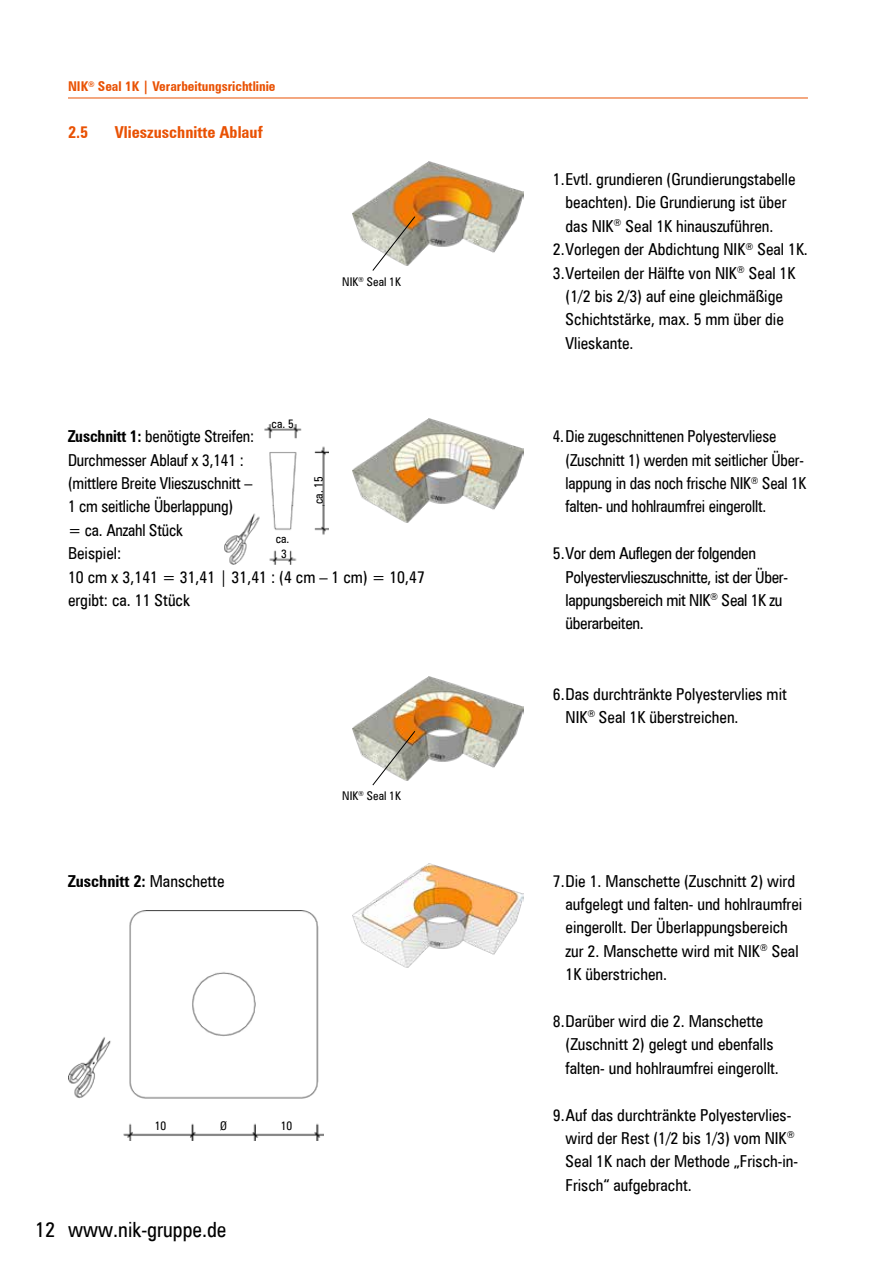
<style>
.page{position:relative;width:893px;height:1263px;background:#fff}
.page>*{position:absolute;margin:0;border:0;box-sizing:border-box;transform-origin:0 0}
.t1{font:condensed 21px "Zurich BT";color:#000}
.t2{font:condensed 16.5px/23.4px "Zurich BT";color:#000}
.t3{font:condensed 16.5px/23.4px "Zurich BT";letter-spacing:-.02em;color:#000}
.t4{font:700 condensed 16.5px "Zurich BT";color:#e95103}
.t5{font:700 condensed 16.5px "Zurich BT";color:#000}
.t6{font:700 condensed 13.5px "Zurich BT";color:#e95103}
.t7{font:condensed 12px/14.4px "Zurich BT";color:#000;text-align:center}
.s1{font-weight:700}
.s2{font-weight:400}
</style>
<div class="page">
<hr style="left:68px;top:98px;width:740px;height:1px;background:#e95103">
<img style="left:353px;top:419px;width:170px;height:104px">
<img style="left:353px;top:162px;width:170px;height:96px">
<svg style="left:372px;top:216px;width:44px;height:55px"></svg>
<img style="left:264px;top:424px;width:65px;height:140px">
<img style="left:224px;top:513px;width:36px;height:51px">
<img style="left:353px;top:676px;width:170px;height:97px">
<svg style="left:372px;top:730px;width:44px;height:56px"></svg>
<img style="left:68px;top:910px;width:255px;height:230px">
<img style="left:353px;top:863px;width:170px;height:104px">
<p class="t6" style="left:68px;top:78px;width:209px">NIK<sup>®</sup> Seal 1K | Verarbeitungsrichtlinie</p>
<p class="t4" style="left:68px;top:122px;width:22px">2.5</p>
<p class="t4" style="left:115px;top:122px;width:149px">Vlieszuschnitte Ablauf</p>
<p class="t7" style="left:342px;top:274px;width:60px">NIK<sup>®</sup> Seal 1K</p>
<p class="t7" style="left:272px;top:416px;width:24px">ca. 5</p>
<p class="t2" style="left:68px;top:425px;width:187px"><span class="s1">Zuschnitt 1:</span> benötigte Streifen:<br>Durchmesser Ablauf x 3,141 : (mittlere Breite Vlieszuschnitt –<br>1 cm seitliche Überlappung)<br>= ca. Anzahl Stück</p>
<p class="t7" style="left:311px;top:504px;width:30px;rotate:-90deg">ca. 15</p>
<p class="t7" style="left:276px;top:532px;width:15px">ca.<br>3</p>
<p class="t2" style="left:68px;top:541px;width:358px">Beispiel:<br>10 cm x 3,141 = 31,41 | 31,41 : (4 cm – 1 cm) = 10,47 ergibt: ca. 11 Stück</p>
<p class="t5" style="left:68px;top:871px;width:158px">Zuschnitt 2: <span class="s2">Manschette</span></p>
<p class="t7" style="left:342px;top:789px;width:60px">NIK<sup>®</sup> Seal 1K</p>
<p class="t7" style="left:155px;top:1118px;width:13px">10</p>
<p class="t7" style="left:220px;top:1118px;width:8px">Ø</p>
<p class="t7" style="left:281px;top:1118px;width:13px">10</p>
<p class="t1" style="left:35px;top:1217px;width:193px">12 www.nik-gruppe.de</p>
<p class="t2" style="left:553px;top:167px;width:244px">1. Evtl. grundieren (Grundierungstabelle</p>
<p class="t2" style="left:566px;top:191px;width:222px">beachten). Die Grundierung ist über</p>
<p class="t2" style="left:566px;top:214px;width:210px">das NIK<sup>®</sup> Seal 1K hinauszuführen.</p>
<p class="t2" style="left:553px;top:237px;width:257px">2.Vorlegen der Abdichtung NIK<sup>®</sup> Seal 1K.</p>
<p class="t2" style="left:566px;top:261px;width:231px;text-indent:-13px">3. Verteilen der Hälfte von NIK<sup>®</sup> Seal 1K (1/2 bis 2/3) auf eine gleichmäßige<br>Schichtstärke, max. 5 mm über die<br>Vlieskante.</p>
<p class="t2" style="left:566px;top:425px;width:242px;text-indent:-13px">4.Die zugeschnittenen Polyestervliese (Zuschnitt 1) werden mit seitlicher Über&shy;lappung in das noch frische NIK<sup>®</sup> Seal 1K falten- und hohlraumfrei eingerollt.</p>
<p class="t3" style="left:566px;top:541px;width:224px;text-indent:-13px">5.Vor dem Auflegen der folgenden<br>Polyestervlieszuschnitte, ist der Über&shy;lappungsbereich mit NIK<sup>®</sup> Seal 1K zu überarbeiten.</p>
<p class="t2" style="left:566px;top:682px;width:223px;text-indent:-13px">6.Das durchtränkte Polyestervlies mit<br>NIK<sup>®</sup> Seal 1K überstreichen.</p>
<p class="t2" style="left:566px;top:869px;width:238px;text-indent:-13px">7.Die 1. Manschette (Zuschnitt 2) wird aufgelegt und falten- und hohlraumfrei eingerollt. Der Überlappungsbereich zur 2. Manschette wird mit NIK<sup>®</sup> Seal 1K überstrichen.</p>
<p class="t2" style="left:566px;top:1009px;width:215px;text-indent:-13px">8.Darüber wird die 2. Manschette (Zuschnitt 2) gelegt und ebenfalls falten- und hohlraumfrei eingerollt.</p>
<p class="t2" style="left:566px;top:1103px;width:234px;text-indent:-13px">9.Auf das durchtränkte Polyestervlies&shy;wird der Rest (1/2 bis 1/3) vom NIK<sup>® </sup>Seal 1K nach der Methode „Frisch-in-Frisch“ aufgebracht.</p>
</div>
